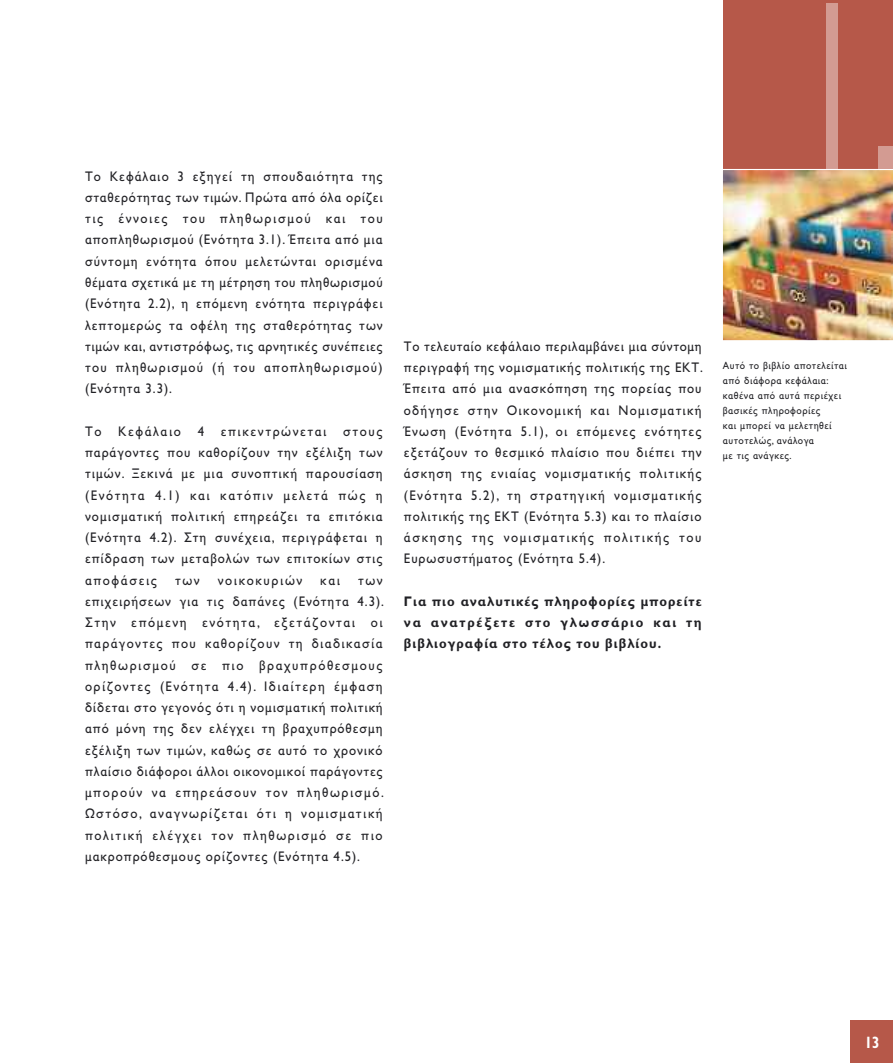
<style>
.page{position:relative;width:893px;height:1063px;background:#fff}
.page>*{position:absolute;margin:0;border:0;box-sizing:border-box;transform-origin:0 0}
.t1{font:300 245.25px "Gill Sans";color:#d39b92;scale:.92 1}
.t2{font:700 condensed 16.5px "Gill Sans";color:#fff;scale:.85 1}
.t3{font:13.95px/21.3px "Gill Sans Greek Std";letter-spacing:.075em;color:#212125;text-align:justify;scale:.92 1}
.t4{font:700 13.95px/21.3px "Gill Sans Greek Std";letter-spacing:.085em;color:#212125;text-align:justify;scale:.92 1}
.t5{font:13.95px "Gill Sans Greek Std";letter-spacing:.125em;color:#212125;scale:.92 1}
.t6{font:10.5px/15px "Gill Sans Greek Std";letter-spacing:.05em;color:#212125;scale:.92 1}
</style>
<div class="page">
<div style="left:851px;top:1020px;width:42px;height:43px;background:#b65849"></div>
<img style="left:723px;top:0;width:170px;height:341px">
<div style="left:878px;top:146px;width:15px;height:23px;background:#d39b92"></div>
<p class="t3" style="left:85px;top:165px;width:325px">Το Κεφάλαιο 3 εξηγεί τη σπουδαιότητα της σταθερότητας των τιμών. Πρώτα από όλα ορίζει τις έννοιες του πληθωρισμού και του αποπληθωρισμού (Ενότητα 3.1). Έπειτα από μια σύντομη ενότητα όπου μελετώνται ορισμένα θέματα σχετικά με τη μέτρηση του πληθωρισμού (Ενότητα 2.2), η επόμενη ενότητα περιγράφει λεπτομερώς τα οφέλη της σταθερότητας των τιμών και, αντιστρόφως, τις αρνητικές συνέπειες του πληθωρισμού (ή του αποπληθωρισμού) (Ενότητα 3.3).</p>
<p class="t3" style="left:85px;top:421px;width:325px">Το Κεφάλαιο 4 επικεντρώνεται στους παράγοντες που καθορίζουν την εξέλιξη των τιμών. Ξεκινά με μια συνοπτική παρουσίαση (Ενότητα 4.1) και κατόπιν μελετά πώς η νομισματική πολιτική επηρεάζει τα επιτόκια (Ενότητα 4.2). Στη συνέχεια, περιγράφεται η επίδραση των μεταβολών των επιτοκίων στις αποφάσεις</p>
<p class="t3" style="left:175px;top:569px;width:28px">των</p>
<p class="t5" style="left:218px;top:572px;width:93px">νοικοκυριών</p>
<p class="t3" style="left:320px;top:569px;width:23px">και</p>
<p class="t3" style="left:85px;top:569px;width:326px;text-indent:273px">των επιχειρήσεων για τις δαπάνες (Ενότητα 4.3).<br>Στην επόμενη ενότητα, εξετάζονται οι παράγοντες που καθορίζουν τη διαδικασία πληθωρισμού σε πιο βραχυπρόθεσμους ορίζοντες (Ενότητα 4.4). Ιδιαίτερη έμφαση δίδεται στο γεγονός ότι η νομισματική πολιτική από μόνη της δεν ελέγχει τη βραχυπρόθεσμη εξέλιξη των τιμών, καθώς σε αυτό το χρονικό πλαίσιο διάφοροι άλλοι οικονομικοί παράγοντες μπορούν να επηρεάσουν τον πληθωρισμό.<br>Ωστόσο, αναγνωρίζεται ότι η νομισματική πολιτική ελέγχει τον πληθωρισμό σε πιο μακροπρόθεσμους ορίζοντες (Ενότητα 4.5).</p>
<p class="t3" style="left:404px;top:336px;width:326px">Το τελευταίο κεφάλαιο περιλαμβάνει μια σύντομη περιγραφή της νομισματικής πολιτικής της ΕΚΤ.<br>Έπειτα από μια ανασκόπηση της πορείας που οδήγησε στην Οικονομική και Νομισματική Ένωση (Ενότητα 5.1), οι επόμενες ενότητες εξετάζουν το θεσμικό πλαίσιο που διέπει την άσκηση της ενιαίας νομισματικής πολιτικής (Ενότητα 5.2), τη στρατηγική νομισματικής πολιτικής της ΕΚΤ (Ενότητα 5.3) και το πλαίσιο άσκησης της νομισματικής πολιτικής του Ευρωσυστήματος (Ενότητα 5.4).</p>
<p class="t4" style="left:404px;top:590px;width:325px">Για πιο αναλυτικές πληροφορίες μπορείτε να ανατρέξετε στο γλωσσάριο και τη βιβλιογραφία στο τέλος του βιβλίου.</p>
<h1 class="t1" style="left:776px;top:-57px;width:124px">1</h1>
<p class="t6" style="left:723px;top:358px;width:136px">Αυτό το βιβλίο αποτελείται από διάφορα κεφάλαια: καθένα από αυτά περιέχει βασικές πληροφορίες<br>και μπορεί να μελετηθεί αυτοτελώς, ανάλογα<br>με τις ανάγκες.</p>
<p class="t2" style="left:865px;top:1036px;width:19px">13</p>
</div>
